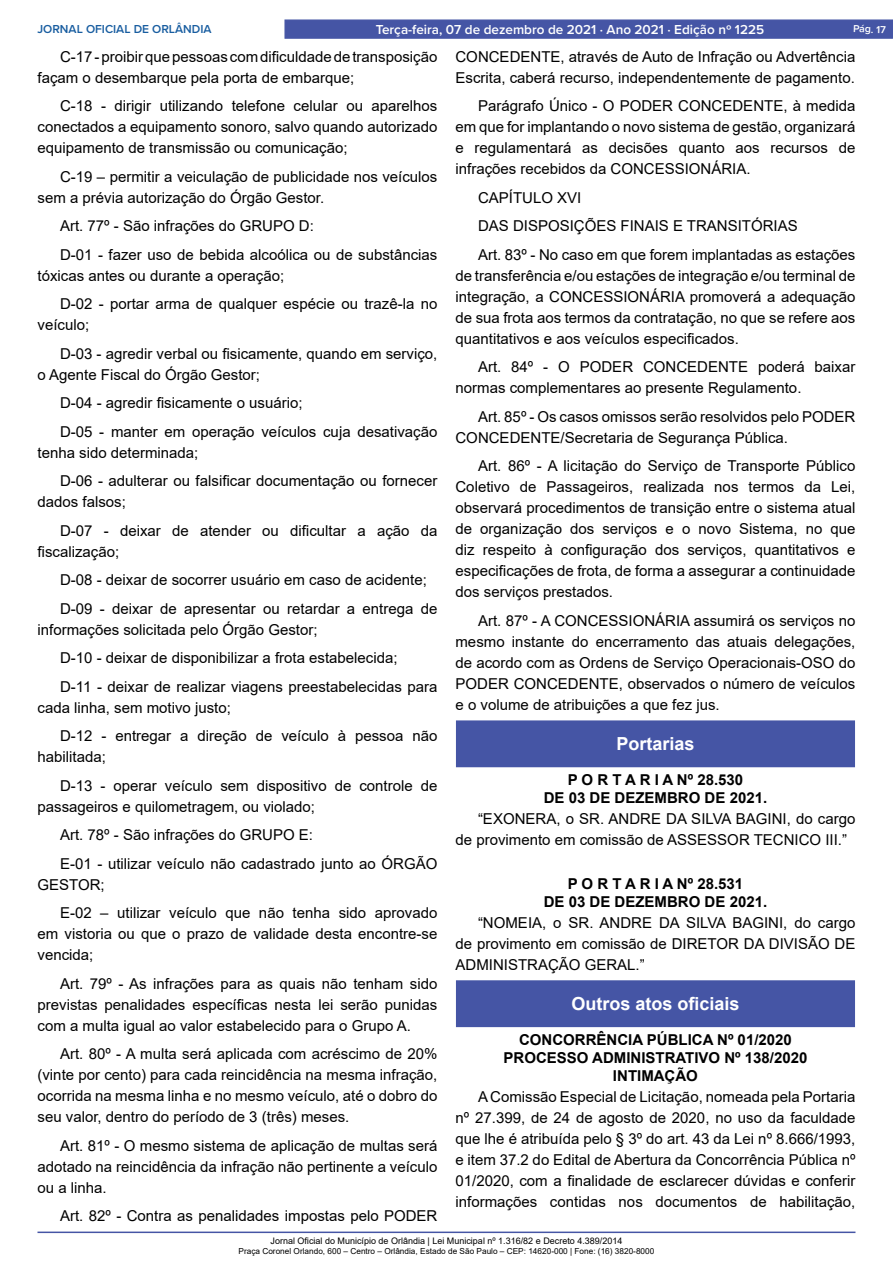
<style>
.page{position:relative;width:893px;height:1263px;background:#fff}
.page>*{position:absolute;margin:0;border:0;box-sizing:border-box;transform-origin:0 0}
.t1{font:700 18px "Arial";color:#fff}
._2_-_Corpo{font:15px/21px "Arial";color:#000}
._1_-_Cabeçalho{font:700 15px "Arial";color:#000}
.t2{font:600 13.5px "Proxima Nova";color:#fff}
.t3{font:600 12px "Proxima Nova";color:#185da0}
.t4{font:600 10.5px "Proxima Nova";color:#fff}
.t5{font:9px "Arial";color:#000}
.t6{font:8.25px "Arial";color:#000}
</style>
<div class="page">
<hr style="left:38px;top:1231px;width:817px;height:2px;background:#4555a5">
<div style="left:284px;top:19px;width:609px;height:20px;background:#4555a5;border:1px solid #4555a5"></div>
<div style="left:456px;top:721px;width:398px;height:46px;background:#4555a5"></div>
<div style="left:456px;top:720px;width:399px;height:47px;border:1px solid #4555a5"></div>
<div style="left:456px;top:981px;width:398px;height:45px;background:#4555a5"></div>
<div style="left:456px;top:980px;width:399px;height:47px;border:1px solid #4555a5"></div>
<p class="t3" style="left:38px;top:20px;width:176px">JORNAL OFICIAL DE ORLÂNDIA</p>
<p class="t2" style="left:376px;top:19px;width:390px">Terça-feira, 07 de dezembro de 2021 ⋅ Ano 2021 ⋅ Edição nº 1225</p>
<p class="t4" style="left:853px;top:21px;width:34px;rotate:2deg">Pág. 17</p>
<p class="_2_-_Corpo" style="left:38px;top:46px;width:401px;text-indent:22px">C-17 - proibir que pessoas com dificuldade de transposição façam o desembarque pela porta de embarque;</p>
<p class="_2_-_Corpo" style="left:38px;top:95px;width:401px;text-align:justify;text-indent:22px">C-18 - dirigir utilizando telefone celular ou aparelhos conectados a equipamento sonoro, salvo quando autorizado equipamento de transmissão ou comunicação;</p>
<p class="_2_-_Corpo" style="left:38px;top:166px;width:401px;text-indent:22px">C-19 – permitir a veiculação de publicidade nos veículos sem a prévia autorização do Órgão Gestor.</p>
<p class="_2_-_Corpo" style="left:60px;top:215px;width:255px">Art. 77º - São infrações do GRUPO D:</p>
<p class="_2_-_Corpo" style="left:38px;top:244px;width:401px;text-indent:22px">D-01 - fazer uso de bebida alcoólica ou de substâncias tóxicas antes ou durante a operação;</p>
<p class="_2_-_Corpo" style="left:38px;top:293px;width:401px;text-indent:22px">D-02 - portar arma de qualquer espécie ou trazê-la no veículo;</p>
<p class="_2_-_Corpo" style="left:38px;top:343px;width:401px;text-indent:22px">D-03 - agredir verbal ou fisicamente, quando em serviço, o Agente Fiscal do Órgão Gestor;</p>
<p class="_2_-_Corpo" style="left:60px;top:392px;width:244px">D-04 - agredir fisicamente o usuário;</p>
<p class="_2_-_Corpo" style="left:38px;top:421px;width:401px;text-indent:22px">D-05 - manter em operação veículos cuja desativação tenha sido determinada;</p>
<p class="_2_-_Corpo" style="left:38px;top:470px;width:401px;text-indent:22px">D-06 - adulterar ou falsificar documentação ou fornecer dados falsos;</p>
<p class="_2_-_Corpo" style="left:38px;top:520px;width:401px;text-indent:22px">D-07 - deixar de atender ou dificultar a ação da fiscalização;</p>
<p class="_2_-_Corpo" style="left:60px;top:569px;width:368px">D-08 - deixar de socorrer usuário em caso de acidente;</p>
<p class="_2_-_Corpo" style="left:38px;top:598px;width:401px;text-indent:22px">D-09 - deixar de apresentar ou retardar a entrega de informações solicitada pelo Órgão Gestor;</p>
<p class="_2_-_Corpo" style="left:60px;top:647px;width:339px">D-10 - deixar de disponibilizar a frota estabelecida;</p>
<p class="_2_-_Corpo" style="left:38px;top:676px;width:401px;text-indent:22px">D-11 - deixar de realizar viagens preestabelecidas para cada linha, sem motivo justo;</p>
<p class="_2_-_Corpo" style="left:38px;top:725px;width:401px;text-indent:22px">D-12 - entregar a direção de veículo à pessoa não habilitada;</p>
<p class="_2_-_Corpo" style="left:38px;top:775px;width:401px;text-indent:22px">D-13 - operar veículo sem dispositivo de controle de passageiros e quilometragem, ou violado;</p>
<p class="_2_-_Corpo" style="left:60px;top:824px;width:255px">Art. 78º - São infrações do GRUPO E:</p>
<p class="_2_-_Corpo" style="left:38px;top:853px;width:401px;text-indent:22px">E-01 - utilizar veículo não cadastrado junto ao ÓRGÃO<br>GESTOR;</p>
<p class="_2_-_Corpo" style="left:38px;top:902px;width:401px;text-align:justify;text-indent:22px">E-02 – utilizar veículo que não tenha sido aprovado em vistoria ou que o prazo de validade desta encontre-se vencida;</p>
<p class="_2_-_Corpo" style="left:38px;top:973px;width:401px;text-align:justify;text-indent:22px">Art. 79º - As infrações para as quais não tenham sido previstas penalidades específicas nesta lei serão punidas com a multa igual ao valor estabelecido para o Grupo A.</p>
<p class="_2_-_Corpo" style="left:38px;top:1043px;width:401px;text-align:justify;text-indent:22px">Art. 80º - A multa será aplicada com acréscimo de 20% (vinte por cento) para cada reincidência na mesma infração, ocorrida na mesma linha e no mesmo veículo, até o dobro do seu valor, dentro do período de 3 (três) meses.</p>
<p class="_2_-_Corpo" style="left:38px;top:1135px;width:401px;text-align:justify;text-indent:22px">Art. 81º - O mesmo sistema de aplicação de multas será adotado na reincidência da infração não pertinente a veículo ou a linha.</p>
<p class="_2_-_Corpo" style="left:60px;top:1205px;width:379px">Art. 82º - Contra as penalidades impostas pelo PODER</p>
<p class="_2_-_Corpo" style="left:455px;top:46px;width:401px">CONCEDENTE, através de Auto de Infração ou Advertência<br>Escrita, caberá recurso, independentemente de pagamento.</p>
<p class="_2_-_Corpo" style="left:455px;top:95px;width:401px;text-align:justify;text-indent:22px">Parágrafo Único - O PODER CONCEDENTE, à medida em que for implantando o novo sistema de gestão, organizará e regulamentará as decisões quanto aos recursos de infrações recebidos da CONCESSIONÁRIA.</p>
<p class="_2_-_Corpo" style="left:478px;top:187px;width:105px">CAPÍTULO XVI</p>
<p class="_2_-_Corpo" style="left:478px;top:215px;width:321px">DAS DISPOSIÇÕES FINAIS E TRANSITÓRIAS</p>
<p class="_2_-_Corpo" style="left:455px;top:244px;width:401px;text-align:justify;text-indent:22px">Art. 83º - No caso em que forem implantadas as estações de transferência e/ou estações de integração e/ou terminal de integração, a CONCESSIONÁRIA promoverá a adequação de sua frota aos termos da contratação, no que se refere aos quantitativos e aos veículos especificados.</p>
<p class="_2_-_Corpo" style="left:455px;top:356px;width:401px;text-indent:22px">Art. 84º - O PODER CONCEDENTE poderá baixar normas complementares ao presente Regulamento.</p>
<p class="_2_-_Corpo" style="left:455px;top:406px;width:401px;text-indent:22px">Art. 85º - Os casos omissos serão resolvidos pelo PODER<br>CONCEDENTE/Secretaria de Segurança Pública.</p>
<p class="_2_-_Corpo" style="left:455px;top:455px;width:401px;text-align:justify;text-indent:22px">Art. 86º - A licitação do Serviço de Transporte Público Coletivo de Passageiros, realizada nos termos da Lei, observará procedimentos de transição entre o sistema atual de organização dos serviços e o novo Sistema, no que diz respeito à configuração dos serviços, quantitativos e especificações de frota, de forma a assegurar a continuidade dos serviços prestados.</p>
<p class="_2_-_Corpo" style="left:455px;top:610px;width:401px;text-align:justify;text-indent:22px">Art. 87º - A CONCESSIONÁRIA assumirá os serviços no mesmo instante do encerramento das atuais delegações, de acordo com as Ordens de Serviço Operacionais-OSO do PODER CONCEDENTE, observados o número de veículos e o volume de atribuições a que fez jus.</p>
<p class="t1" style="left:616px;top:731px;width:80px">Portarias</p>
<p class="_1_-_Cabeçalho" style="left:568px;top:769px;width:177px">P O R T A R I A Nº 28.530</p>
<p class="_1_-_Cabeçalho" style="left:544px;top:787px;width:225px">DE 03 DE DEZEMBRO DE 2021.</p>
<p class="_2_-_Corpo" style="left:455px;top:808px;width:401px;text-indent:22px">“EXONERA, o SR. ANDRE DA SILVA BAGINI, do cargo de provimento em comissão de ASSESSOR TECNICO III.”</p>
<p class="_1_-_Cabeçalho" style="left:568px;top:873px;width:177px">P O R T A R I A Nº 28.531</p>
<p class="_1_-_Cabeçalho" style="left:544px;top:891px;width:225px">DE 03 DE DEZEMBRO DE 2021.</p>
<p class="_2_-_Corpo" style="left:455px;top:912px;width:401px;text-align:justify;text-indent:22px">“NOMEIA, o SR. ANDRE DA SILVA BAGINI, do cargo de provimento em comissão de DIRETOR DA DIVISÃO DE ADMINISTRAÇÃO GERAL.”</p>
<p class="t1" style="left:571px;top:991px;width:170px">Outros atos oficiais</p>
<p class="_1_-_Cabeçalho" style="left:519px;top:1029px;width:274px">CONCORRÊNCIA PÚBLICA Nº 01/2020</p>
<p class="_1_-_Cabeçalho" style="left:503px;top:1047px;width:305px">PROCESSO ADMINISTRATIVO Nº 138/2020</p>
<p class="_1_-_Cabeçalho" style="left:613px;top:1065px;width:86px">INTIMAÇÃO</p>
<p class="_2_-_Corpo" style="left:455px;top:1086px;width:401px;text-align:justify;text-indent:22px">A Comissão Especial de Licitação, nomeada pela Portaria nº 27.399, de 24 de agosto de 2020, no uso da faculdade que lhe é atribuída pelo § 3º do art. 43 da Lei nº 8.666/1993, e item 37.2 do Edital de Abertura da Concorrência Pública nº 01/2020, com a finalidade de esclarecer dúvidas e conferir informações contidas nos documentos de habilitação,</p>
<p class="t5" style="left:271px;top:1235px;width:353px">Jornal Oficial do Município de Orlândia | Lei Municipal nº 1.316/82 e Decreto 4.389/2014</p>
<p class="t6" style="left:239px;top:1245px;width:417px">Praça Coronel Orlando, 600 – Centro – Orlândia, Estado de São Paulo – CEP: 14620-000 | Fone: (16) 3820-8000</p>
</div>
